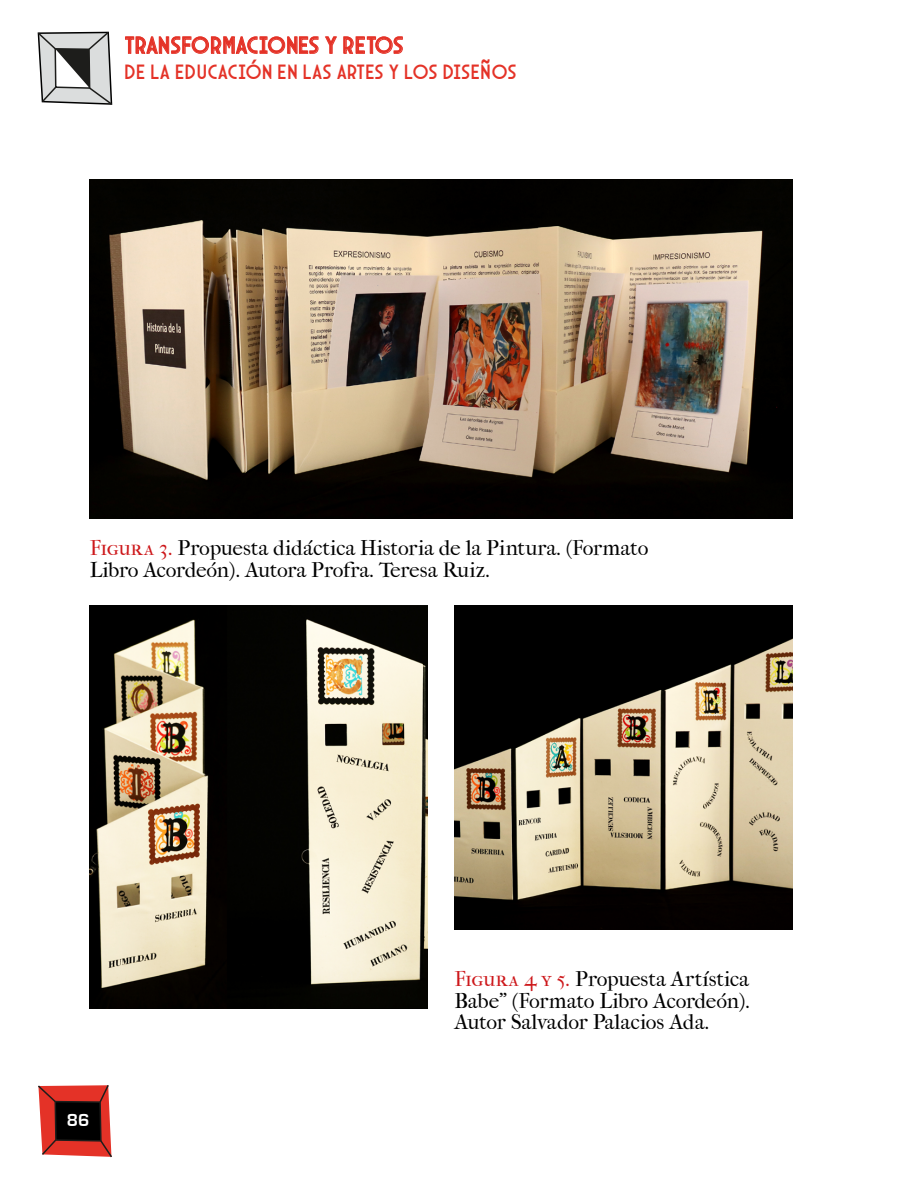
<style>
.page{position:relative;width:918px;height:1188px;background:#fff}
.page>*{position:absolute;margin:0;border:0;box-sizing:border-box;transform-origin:0 0}
.t1{font:24px "Arcane Nine";letter-spacing:.005em;color:#e43227}
.t2{font:21px "Arcane Nine";letter-spacing:.005em;color:#e43227}
.t3{font:18px/21.6px "IM FELL French Canon Roman";letter-spacing:-.01em;color:#000}
.t4{font:700 18px "Eurostile";color:#fff}
.s1{font-family:"IM FELL French Canon Roman SC";color:#cd171a}
</style>
<div class="page">
<svg style="left:37px;top:31px;width:76px;height:74px"></svg>
<svg style="left:38px;top:1085px;width:74px;height:73px;background:#953630"></svg>
<svg style="left:125px;top:36px;width:278px;height:18px"></svg>
<img style="left:90px;top:179px;width:703px;height:340px">
<img style="left:90px;top:606px;width:338px;height:403px">
<img style="left:455px;top:606px;width:338px;height:323px">
<h1 class="t1" style="left:124px;top:31px;width:281px">TRANSFORMACIONES Y RETOS</h1>
<p class="t2" style="left:124px;top:59px;width:394px">DE LA EDUCACIÓN EN LAS ARTES Y LOS DISEÑOS</p>
<p class="t3" style="left:90px;top:538px;width:560px"><span class="s1">Figura 3.</span> Propuesta didáctica Historia de la Pintura. (Formato<br>Libro Acordeón). Autora Profra. Teresa Ruiz.</p>
<p class="t4" style="left:67px;top:1110px;width:24px">86</p>
<p class="t3" style="left:455px;top:968px;width:297px;text-align:justify"><span class="s1">Figura 4 y 5.</span> Propuesta Artística Babe” (Formato Libro Acordeón).<br>Autor Salvador Palacios Ada.</p>
</div>
